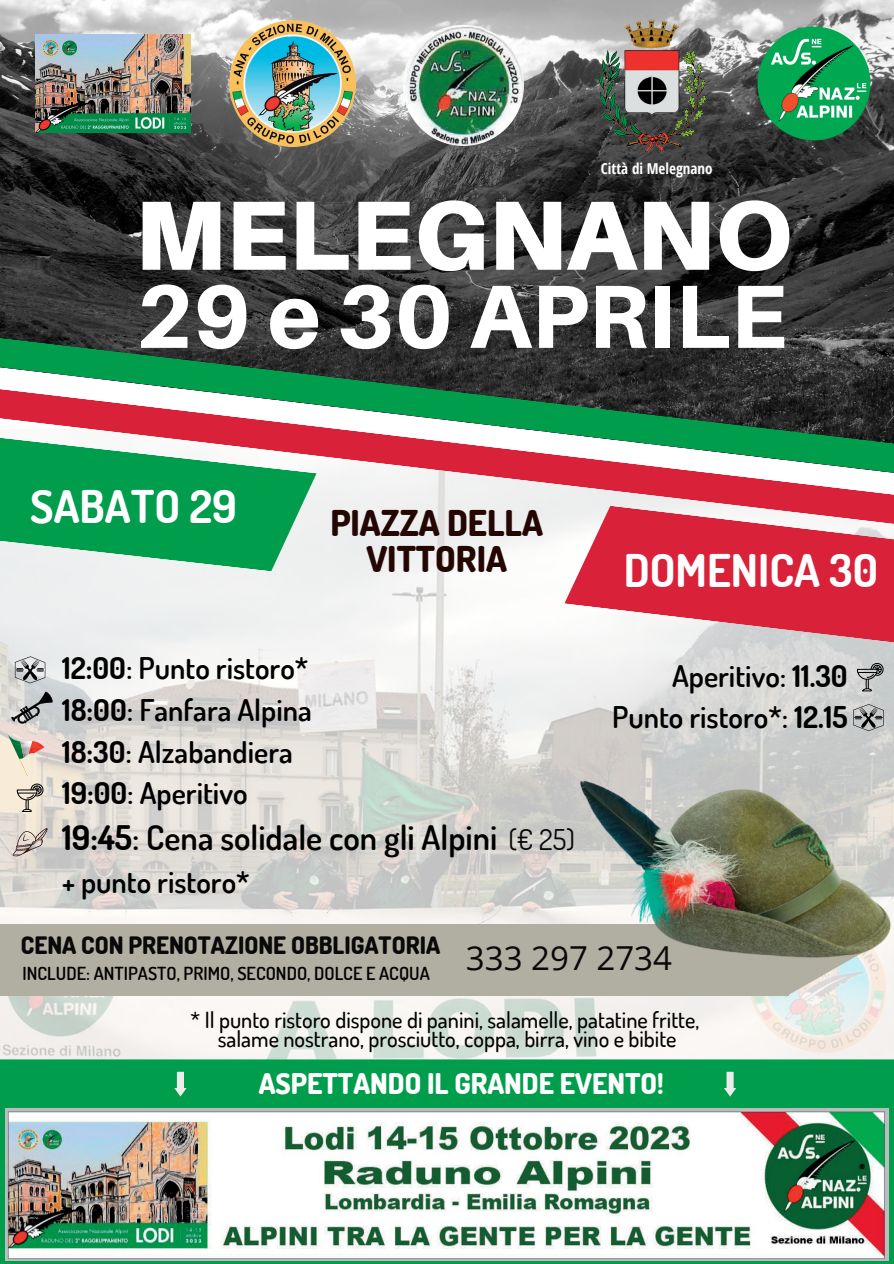
<style>
.page{position:relative;width:894px;height:1264px;background:#fff}
.page>*{position:absolute;margin:0;border:0;box-sizing:border-box;transform-origin:0 0}
.t1{font:900 98.55px "Aileron";color:#fff}
.t2{font:800 89.85px "Aileron";color:#fff}
.t3{font:700 45px "Dosis";color:#fff}
.t4{font:800 35.55px/35.7px "Dosis";color:#240603;text-align:center}
.t5{font:600 33.75px "Dosis";color:#000}
.t6{font:600 29.85px/41.7px "Dosis";color:#000}
.t7{font:800 28.5px "Dosis";color:#fff}
.t8{font:28.5px "Dosis";color:#090909}
.t9{font:800 24px "Dosis";color:#090909}
.t10{font:500 22.2px/19.2px "Dosis";color:#000;text-align:center}
.t11{font:600 18px "Dosis";color:#000}
.t12{font:700 15px "Open Sans Condensed";color:#fff}
.s1{font-weight:700}
</style>
<div class="page">
<img style="left:0;top:538px;width:893px;height:521px">
<div style="left:0;top:1059px;width:893px;height:204px;background:#009d4c"></div>
<img style="left:6px;top:1108px;width:881px;height:152px">
<img style="left:0;top:0;width:893px;height:328px">
<img style="left:754px;top:25px;width:118px;height:117px">
<img style="left:229px;top:20px;width:126px;height:126px">
<img style="left:596px;top:18px;width:114px;height:137px">
<img style="left:403px;top:25px;width:121px;height:121px;border-radius:50%">
<svg style="left:0;top:328px;width:893px;height:30px;background:#323b36"></svg>
<svg style="left:0;top:358px;width:893px;height:21px;background:#29513c"></svg>
<svg style="left:0;top:379px;width:893px;height:159px"></svg>
<svg style="left:0;top:431px;width:316px;height:140px"></svg>
<svg style="left:12px;top:691px;width:41px;height:33px"></svg>
<svg style="left:7px;top:732px;width:37px;height:44px"></svg>
<img style="left:8px;top:735px;width:16px;height:23px">
<img style="left:20px;top:741px;width:12px;height:16px">
<img style="left:29px;top:741px;width:15px;height:13px">
<svg style="left:15px;top:656px;width:30px;height:27px"></svg>
<svg style="left:17px;top:782px;width:27px;height:30px"></svg>
<svg style="left:13px;top:828px;width:35px;height:28px"></svg>
<img style="left:35px;top:34px;width:156px;height:98px">
<div style="left:0;top:924px;width:788px;height:71px;background:#b1afa1"></div>
<svg style="left:174px;top:1071px;width:12px;height:25px"></svg>
<svg style="left:724px;top:1071px;width:12px;height:25px"></svg>
<img style="left:544px;top:735px;width:349px;height:263px">
<svg style="left:853px;top:704px;width:30px;height:27px"></svg>
<svg style="left:856px;top:662px;width:27px;height:29px"></svg>
<svg style="left:564px;top:505px;width:329px;height:142px;fill:#d9223a"></svg>
<p class="t12" style="left:600px;top:158px;width:113px">Città di Melegnano</p>
<h1 class="t1" style="left:135px;top:174px;width:658px">MELEGNANO</h1>
<h2 class="t2" style="left:136px;top:261px;width:652px">29 e 30 APRILE</h2>
<h3 class="t3" style="left:30px;top:476px;width:208px">SABATO 29</h3>
<p class="t4" style="left:330px;top:504px;width:214px">PIAZZA DELLA<br>VITTORIA</p>
<p class="t6" style="left:62px;top:646px;width:251px"><span class="s1">12:00</span>: Punto ristoro*<br><span class="s1">18:00</span>: Fanfara Alpina<br><span class="s1">18:30</span>: Alzabandiera<br><span class="s1">19:00</span>: Aperitivo</p>
<p class="t5" style="left:62px;top:815px;width:437px"><span class="s1">19:45</span>: Cena solidale con gli Alpini</p>
<p class="t6" style="left:62px;top:860px;width:189px">+ punto ristoro*</p>
<p class="t8" style="left:508px;top:820px;width:68px">(€ 25)</p>
<h3 class="t3" style="left:623px;top:541px;width:256px">DOMENICA 30</h3>
<p class="t6" style="left:612px;top:654px;width:237px;text-align:right">Aperitivo: <span class="s1">11.30<br></span>Punto ristoro*: <span class="s1">12.15</span></p>
<p class="t9" style="left:21px;top:929px;width:420px">CENA CON PRENOTAZIONE OBBLIGATORIA</p>
<p class="t11" style="left:22px;top:961px;width:651px">INCLUDE: ANTIPASTO, PRIMO, SECONDO, DOLCE E ACQUA <sup>333</sup> <sup>297</sup> <sup>2734</sup></p>
<p class="t10" style="left:190px;top:1009px;width:510px">* Il punto ristoro dispone di panini, salamelle, patatine fritte, salame nostrano, prosciutto, coppa, birra, vino e bibite</p>
<p class="t7" style="left:259px;top:1064px;width:406px">ASPETTANDO IL GRANDE EVENTO!</p>
</div>
